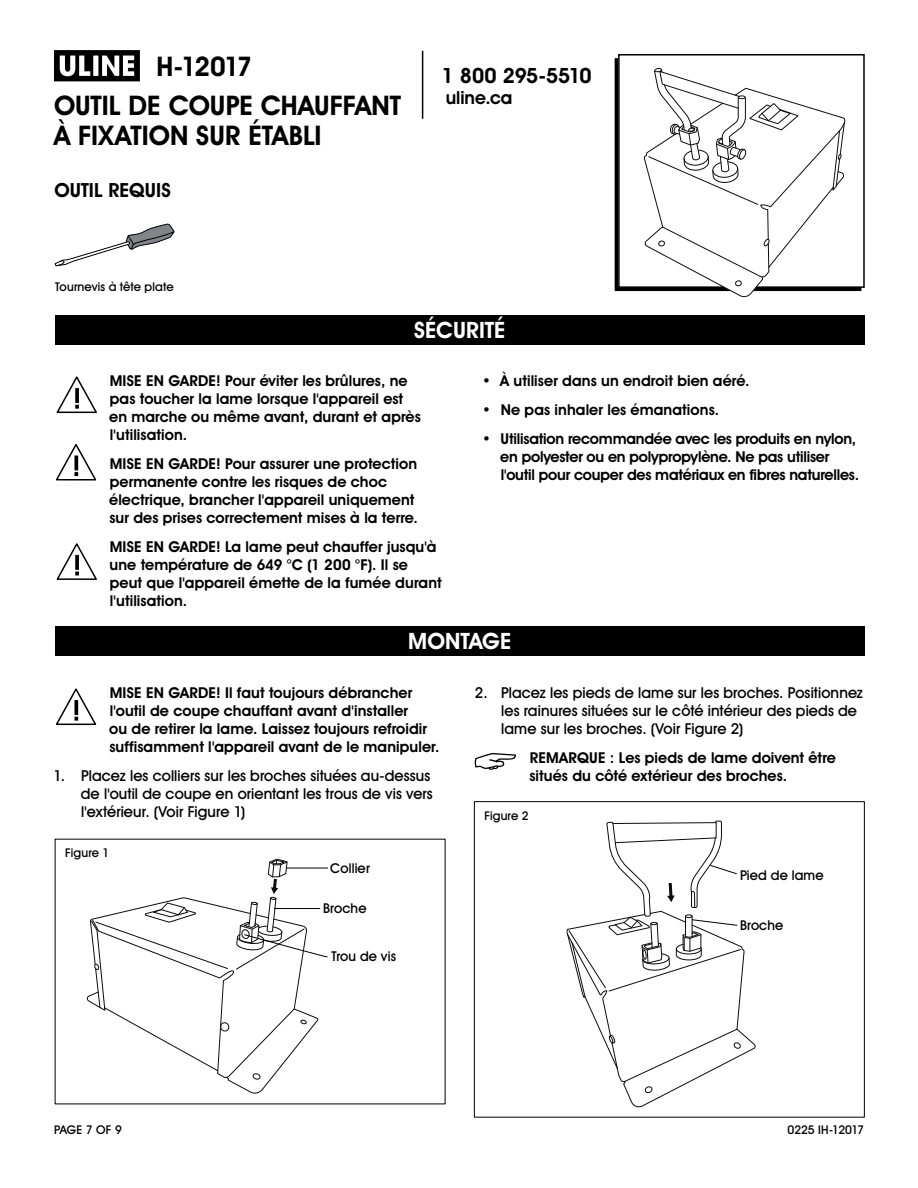
<style>
.page{position:relative;width:918px;height:1188px;background:#fff}
.page>*{position:absolute;margin:0;border:0;box-sizing:border-box;transform-origin:0 0}
.t1{font:700 27px/38.7px "Uline Two Knine";color:#000}
.t2{font:700 22.5px "Uline Two Knine";letter-spacing:-.005em;color:#fff}
.t3{font:700 21px "Uline Two Knine";letter-spacing:-.02em;color:#000}
.t4{font:700 19.5px "Uline Two Knine";letter-spacing:.005em;color:#000}
.t5{font:700 18px "Uline Two Knine";color:#000}
.t6{font:700 15px/18px "Uline Two Knine";letter-spacing:.005em;color:#000}
.t7{font:15px/18px "Uline Two Knine";letter-spacing:.005em;color:#000}
.t8{font:700 15px/18px "Uline Two Knine";letter-spacing:-.015em;color:#000}
.t9{font:13.5px "Uline Two Knine";letter-spacing:.01em;color:#000}
.t10{font:12px "Uline Two Knine";letter-spacing:.005em;color:#000}
</style>
<div class="page">
<hr style="left:422px;top:51px;width:1px;height:68px;background:#000">
<svg style="left:54px;top:50px;width:86px;height:31px"></svg>
<svg style="left:57px;top:543px;width:40px;height:37px"></svg>
<div style="left:474px;top:801px;width:391px;height:317px;border:1px solid #000"></div>
<div style="left:55px;top:315px;width:810px;height:30px;background:#000"></div>
<div style="left:55px;top:626px;width:810px;height:30px;background:#000"></div>
<div style="left:618px;top:54px;width:247px;height:234px;border:2px solid #000"></div>
<svg style="left:57px;top:376px;width:40px;height:37px"></svg>
<svg style="left:56px;top:444px;width:40px;height:37px"></svg>
<svg style="left:56px;top:688px;width:40px;height:37px"></svg>
<svg style="left:475px;top:753px;width:41px;height:17px"></svg>
<svg style="left:643px;top:68px;width:202px;height:230px"></svg>
<svg style="left:86px;top:858px;width:242px;height:236px"></svg>
<hr style="left:286px;top:868px;width:42px;height:1px;background:#000">
<hr style="left:275px;top:908px;width:45px;height:1px;background:#000">
<svg style="left:55px;top:224px;width:119px;height:42px"></svg>
<svg style="left:566px;top:820px;width:190px;height:288px"></svg>
<h1 class="t1" style="left:54px;top:47px;width:349px;text-indent:103px">H-12017<br>OUTIL DE COUPE CHAUFFANT</h1>
<h1 class="t1" style="left:54px;top:116px;width:269px">À FIXATION SUR ÉTABLI</h1>
<h3 class="t4" style="left:54px;top:178px;width:118px">OUTIL REQUIS</h3>
<h3 class="t3" style="left:442px;top:63px;width:152px">1 800 295-5510</h3>
<p class="t5" style="left:446px;top:86px;width:68px">uline.ca</p>
<p class="t10" style="left:55px;top:279px;width:120px">Tournevis à tête plate</p>
<h2 class="t2" style="left:414px;top:317px;width:93px">SÉCURITÉ</h2>
<p class="t6" style="left:109px;top:372px;width:313px">MISE EN GARDE! Pour éviter les brûlures, ne pas toucher la lame lorsque l'appareil est en marche ou même avant, durant et après l'utilisation.</p>
<p class="t6" style="left:109px;top:455px;width:310px">MISE EN GARDE! Pour assurer une protection permanente contre les risques de choc électrique, brancher l'appareil uniquement sur des prises correctement mises à la terre.</p>
<p class="t6" style="left:110px;top:537px;width:334px">MISE EN GARDE! La lame peut chauffer jusqu'à une température de 649 °C (1 200 °F). Il se peut que l'appareil émette de la fumée durant l'utilisation.</p>
<p class="t6" style="left:482px;top:372px;width:269px">• À utiliser dans un endroit bien aéré.</p>
<p class="t6" style="left:482px;top:401px;width:238px">• Ne pas inhaler les émanations.</p>
<p class="t8" style="left:500px;top:429px;width:360px;text-indent:-18px">• Utilisation recommandée avec les produits en nylon, en polyester ou en polypropylène. Ne pas utiliser l'outil pour couper des matériaux en fibres naturelles.</p>
<h2 class="t2" style="left:408px;top:628px;width:105px">MONTAGE</h2>
<p class="t6" style="left:109px;top:684px;width:332px">MISE EN GARDE! Il faut toujours débrancher l'outil de coupe chauffant avant d'installer<br>ou de retirer la lame. Laissez toujours refroidir suffisamment l'appareil avant de le manipuler.</p>
<p class="t7" style="left:81px;top:767px;width:353px;text-indent:-27px">1. Placez les colliers sur les broches situées au-dessus de l'outil de coupe en orientant les trous de vis vers l'extérieur. (Voir Figure 1)</p>
<p class="t7" style="left:501px;top:684px;width:363px;text-indent:-26px">2. Placez les pieds de lame sur les broches. Positionnez les rainures situées sur le côté intérieur des pieds de lame sur les broches. (Voir Figure 2)</p>
<p class="t6" style="left:529px;top:749px;width:308px">REMARQUE : Les pieds de lame doivent être situés du côté extérieur des broches.</p>
<p class="t10" style="left:484px;top:808px;width:46px">Figure 2</p>
<p class="t10" style="left:65px;top:845px;width:46px">Figure 1</p>
<p class="t9" style="left:330px;top:860px;width:41px">Collier</p>
<p class="t9" style="left:323px;top:900px;width:45px">Broche</p>
<p class="t9" style="left:331px;top:948px;width:66px">Trou de vis</p>
<p class="t9" style="left:740px;top:867px;width:85px">Pied de lame</p>
<p class="t9" style="left:740px;top:917px;width:45px">Broche</p>
<p class="t10" style="left:54px;top:1122px;width:69px">PAGE 7 OF 9</p>
<p class="t10" style="left:787px;top:1122px;width:78px">0225 IH-12017</p>
</div>
